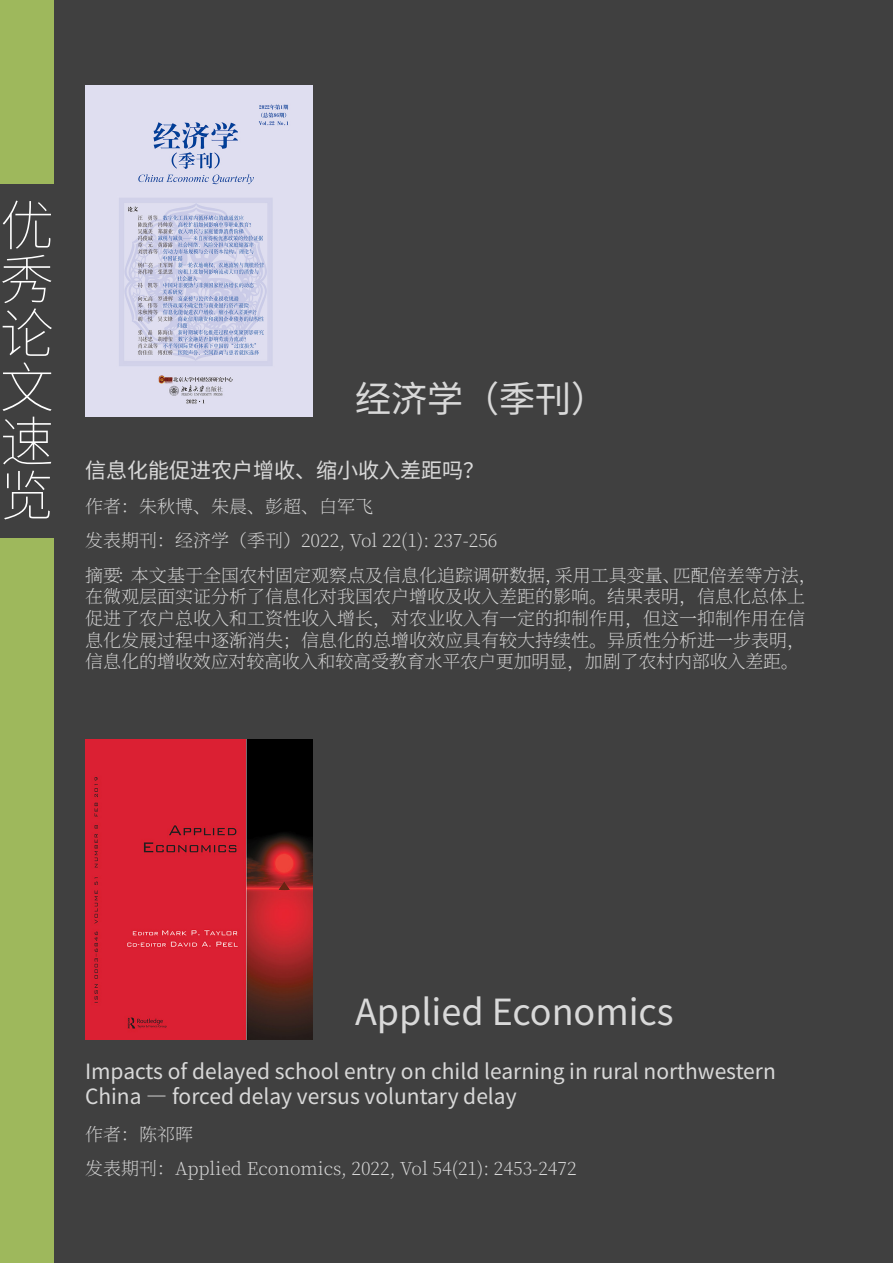
<style>
.page{position:relative;width:893px;height:1263px;background:#404040}
.page>*{position:absolute;margin:0;border:0;box-sizing:border-box;transform-origin:0 0}
.t1{font:200 54px/54px "Source Han Sans SC";color:#fff;text-align:justify}
.t2{font:36px "Source Han Sans SC";color:#d9d9d9}
.t3{font:21px/25.2px "Source Han Sans SC";color:#d9d9d9}
.t4{font:200 18px/21.6px "Source Han Serif CN";color:#d9d9d9}
</style>
<div class="page">
<div style="left:0;top:538px;width:54px;height:725px;background:#9eb85c"></div>
<div style="left:0;top:0;width:54px;height:183px;background:#9eb85c"></div>
<img style="left:85px;top:740px;width:227px;height:299px">
<img style="left:85px;top:85px;width:227px;height:332px">
<h1 class="t1" style="left:0;top:200px;width:53px">优秀论文速览</h1>
<p class="t2" style="left:355px;top:379px;width:253px">经济学（季刊）</p>
<p class="t3" style="left:85px;top:458px;width:400px">信息化能促进农户增收、缩小收入差距吗？</p>
<p class="t4" style="left:85px;top:496px;width:289px">作者：朱秋博、朱晨、彭超、白军飞</p>
<p class="t4" style="left:85px;top:530px;width:414px">发表期刊：经济学（季刊）2022, Vol 22(1): 237-256</p>
<p class="t4" style="left:85px;top:565px;width:733px">摘要：本文基于全国农村固定观察点及信息化追踪调研数据，采用工具变量、匹配倍差等方法，在微观层面实证分析了信息化对我国农户增收及收入差距的影响。结果表明，信息化总体上促进了农户总收入和工资性收入增长，对农业收入有一定的抑制作用，但这一抑制作用在信息化发展过程中逐渐消失；信息化的总增收效应具有较大持续性。异质性分析进一步表明，信息化的增收效应对较高收入和较高受教育水平农户更加明显，加剧了农村内部收入差距。</p>
<p class="t2" style="left:355px;top:991px;width:320px">Applied Economics</p>
<p class="t3" style="left:85px;top:1059px;width:692px">Impacts of delayed school entry on child learning in rural northwestern<br>China — forced delay versus voluntary delay</p>
<p class="t4" style="left:85px;top:1123px;width:109px">作者：陈祁晖</p>
<p class="t4" style="left:85px;top:1158px;width:493px">发表期刊：Applied Economics, 2022, Vol 54(21): 2453-2472</p>
</div>
